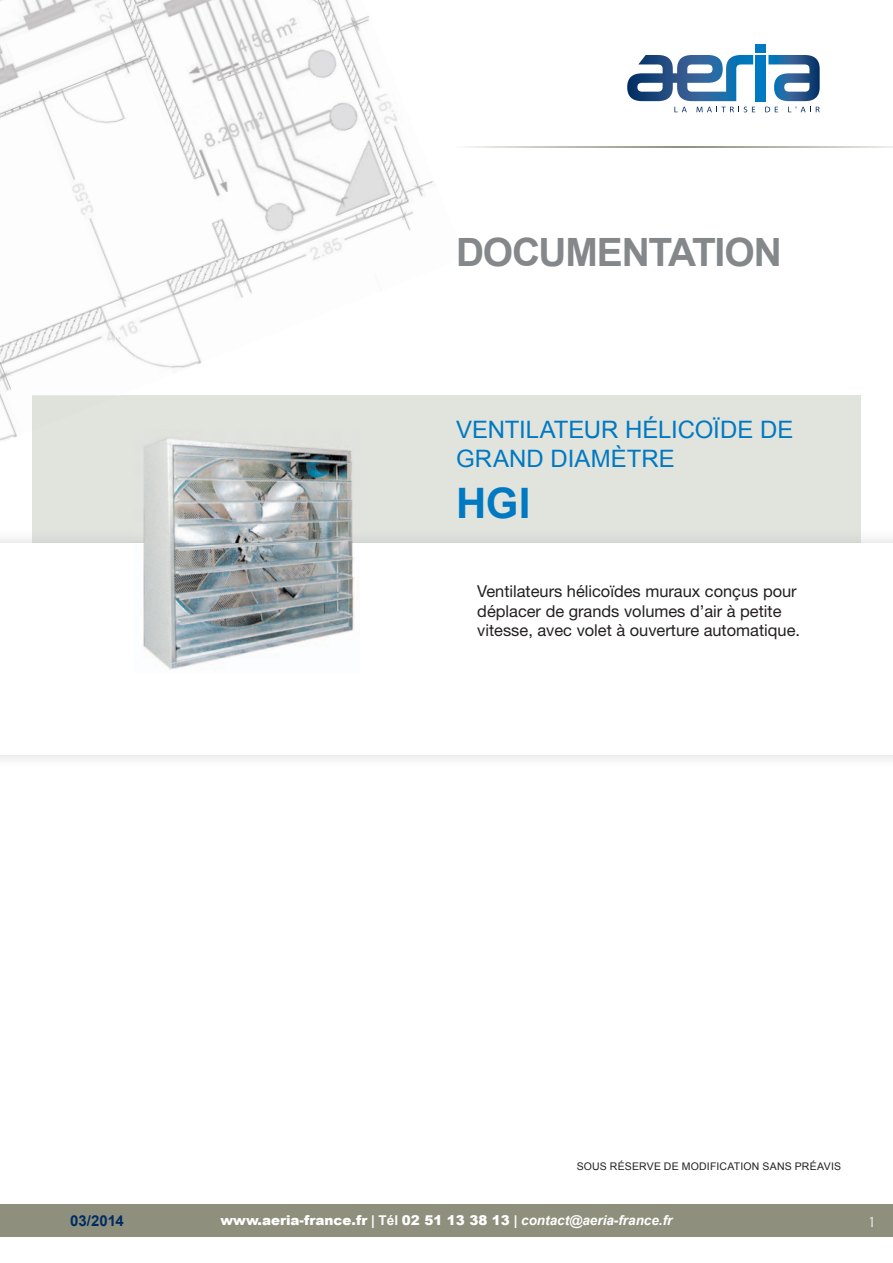
<style>
.page{position:relative;width:893px;height:1263px;background:#fff}
.page>*{position:absolute;margin:0;border:0;box-sizing:border-box;transform-origin:0 0}
.t1{font:700 42px "Arial";color:#0079c2}
.t2{font:700 39px "Arial";letter-spacing:-.03em;color:#85888a}
.t3{font:24px/28.8px "Arial";color:#0079c2}
.t4{font:16.35px/19.6px "Helvetica Neue";color:#231f20}
.t5{font:700 15px "Arial";letter-spacing:-.005em;color:#002c62}
.t6{font:15px "Optima";color:#fff;scale:.8 1}
.t7{font:900 13.5px "Arial";color:#fff}
.t8{font:10.5px "Arial";letter-spacing:.02em;color:#231f20}
.s1{font-weight:700;font-style:italic}
.s2{font-weight:700}
</style>
<div class="page">
<div style="left:32px;top:395px;width:829px;height:322px;background:#e1e4dd"></div>
<svg style="left:627px;top:55px;width:126px;height:46px"></svg>
<div style="left:756px;top:55px;width:10px;height:46px;background:#0079c2"></div>
<div style="left:756px;top:44px;width:10px;height:9px;background:#0079c2"></div>
<svg style="left:768px;top:55px;width:52px;height:46px"></svg>
<svg style="left:674px;top:107px;width:13px;height:5px"></svg>
<svg style="left:696px;top:107px;width:59px;height:5px"></svg>
<svg style="left:765px;top:107px;width:13px;height:5px"></svg>
<svg style="left:788px;top:107px;width:32px;height:5px"></svg>
<svg style="left:465px;top:147px;width:428px;height:1px"></svg>
<img style="left:0;top:148px;width:433px;height:293px">
<img style="left:32px;top:395px;width:87px;height:35px">
<img style="left:0;top:0;width:405px;height:148px">
<div style="left:0;top:1204px;width:893px;height:32px;background:#8e907d"></div>
<div style="left:0;top:543px;width:893px;height:211px;background:#fff"></div>
<img style="left:133px;top:429px;width:226px;height:241px">
<p class="t2" style="left:456px;top:231px;width:327px">DOCUMENTATION</p>
<p class="t3" style="left:456px;top:416px;width:339px">VENTILATEUR HÉLICOÏDE DE<br>GRAND DIAMÈTRE</p>
<p class="t1" style="left:456px;top:480px;width:76px">HGI</p>
<p class="t4" style="left:477px;top:583px;width:324px">Ventilateurs hélicoïdes muraux conçus pour déplacer de grands volumes d’air à petite vitesse, avec volet à ouverture automatique.</p>
<p class="t8" style="left:577px;top:1160px;width:266px">SOUS RÉSERVE DE MODIFICATION SANS PRÉAVIS</p>
<p class="t5" style="left:70px;top:1212px;width:55px">03/2014</p>
<p class="t6" style="left:869px;top:1213px;width:10px">1</p>
<p class="t7" style="left:221px;top:1210px;width:453px">www.aeria-france.fr <span class="s1">|</span> <span class="s2">Tél</span> 02 51 13 38 13 <span class="s1">| contact@aeria-france.fr</span></p>
</div>
